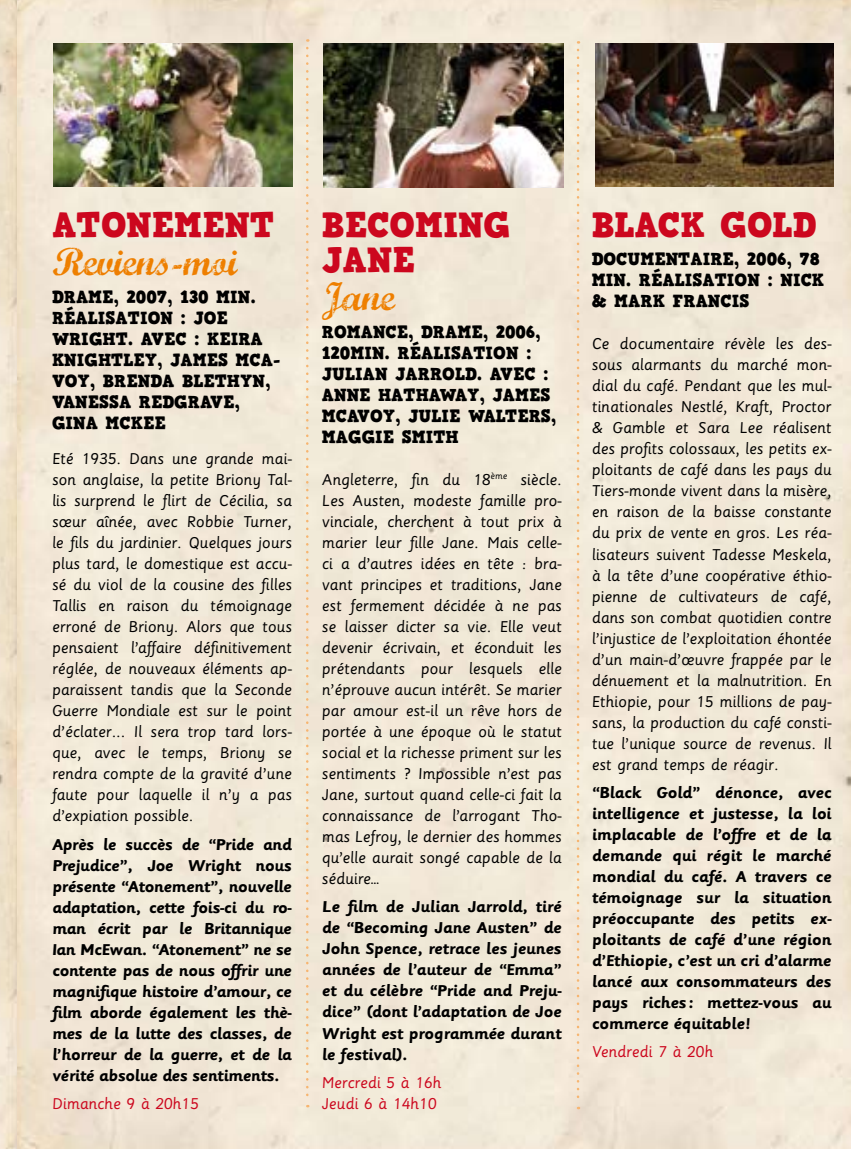
<style>
.page{position:relative;width:851px;height:1149px;background:#fff}
.page>*{position:absolute;margin:0;border:0;box-sizing:border-box;transform-origin:0 0}
.t1{font:40px "Marcelle Script";letter-spacing:-.02em;color:#ee7f00}
.t2{font:700 35px/35px "HVD Comic Serif";color:#cc071e}
.t3{font:17.5px/21px "Sassoon Primary";color:#000;text-align:justify}
.t4{font:700 17.5px/21px "Sassoon Primary";letter-spacing:-.02em;color:#000;text-align:justify}
.t5{font:700 17.5px/21px "HVD Comic Serif";color:#000}
.t6{font:17.5px/21px "Sassoon Primary";color:#cc071e}
</style>
<div class="page">
<div style="left:0;top:0;width:850px;height:1148px;background:#f1e8d7"></div>
<img style="left:54px;top:43px;width:238px;height:143px">
<img style="left:323px;top:43px;width:240px;height:144px">
<img style="left:595px;top:43px;width:238px;height:143px">
<svg style="left:576px;top:50px;width:3px;height:1058px;background:#f3dec2"></svg>
<svg style="left:306px;top:48px;width:2px;height:1058px;background:#f2dabb"></svg>
<h2 class="t2" style="left:52px;top:206px;width:224px">ATONEMENT</h2>
<h1 class="t1" style="left:52px;top:233px;width:187px">Reviens-moi</h1>
<p class="t5" style="left:52px;top:285px;width:230px">DRAME, 2007, 130 MIN.<br>RÉALISATION : JOE<br>WRIGHT. AVEC : KEIRA<br>KNIGHTLEY, JAMES MCA-<br>VOY, BRENDA BLETHYN,<br>VANESSA REDGRAVE,<br>GINA MCKEE</p>
<p class="t3" style="left:52px;top:448px;width:241px">Eté 1935. Dans une grande mai&shy;son anglaise, la petite Briony Tal&shy;lis surprend le flirt de Cécilia, sa sœur aînée, avec Robbie Turner, le fils du jardinier. Quelques jours plus tard, le domestique est accu&shy;sé du viol de la cousine des filles Tallis en raison du témoignage erroné de Briony. Alors que tous pensaient l’affaire définitivement réglée, de nouveaux éléments ap&shy;paraissent tandis que la Seconde Guerre Mondiale est sur le point d’éclater... Il sera trop tard lors&shy;que, avec le temps, Briony se rendra compte de la gravité d’une faute pour laquelle il n’y a pas d’expiation possible.</p>
<p class="t4" style="left:52px;top:833px;width:241px">Après le succès de “Pride and Prejudice”, Joe Wright nous présente “Atonement”, nouvelle adaptation, cette fois-ci du ro&shy;man écrit par le Britannique Ian McEwan. “Atonement” ne se contente pas de nous offrir une magnifique histoire d’amour, ce film aborde également les thè&shy;mes de la lutte des classes, de l’horreur de la guerre, et de la vérité absolue des sentiments.</p>
<p class="t6" style="left:52px;top:1092px;width:148px">Dimanche 9 à 20h15</p>
<h2 class="t2" style="left:322px;top:206px;width:190px">BECOMING<br>JANE</h2>
<h1 class="t1" style="left:322px;top:268px;width:75px">Jane</h1>
<p class="t5" style="left:322px;top:320px;width:236px">ROMANCE, DRAME, 2006,<br>120MIN. RÉALISATION :<br>JULIAN JARROLD. AVEC :<br>ANNE HATHAWAY, JAMES<br>MCAVOY, JULIE WALTERS,<br>MAGGIE SMITH</p>
<p class="t3" style="left:322px;top:469px;width:241px">Angleterre, fin du 18<sup>ème</sup> siècle.<br>Les Austen, modeste famille pro&shy;vinciale, cherchent à tout prix à marier leur fille Jane. Mais celle&shy;ci a d’autres idées en tête : bra&shy;vant principes et traditions, Jane est fermement décidée à ne pas se laisser dicter sa vie. Elle veut devenir écrivain, et éconduit les prétendants pour lesquels elle n’éprouve aucun intérêt. Se marier par amour est-il un rêve hors de portée à une époque où le statut social et la richesse priment sur les sentiments ? Impossible n’est pas Jane, surtout quand celle-ci fait la connaissance de l’arrogant Tho&shy;mas Lefroy, le dernier des hommes qu’elle aurait songé capable de la séduire…</p>
<p class="t4" style="left:322px;top:896px;width:241px">Le film de Julian Jarrold, tiré de “Becoming Jane Austen” de John Spence, retrace les jeunes années de l’auteur de “Emma” et du célèbre “Pride and Preju&shy;dice” (dont l’adaptation de Joe Wright est programmée durant le festival).</p>
<p class="t6" style="left:322px;top:1071px;width:121px">Mercredi 5 à 16h<br>Jeudi 6 à 14h10</p>
<h2 class="t2" style="left:591px;top:206px;width:226px">BLACK GOLD</h2>
<p class="t5" style="left:591px;top:248px;width:234px">DOCUMENTAIRE, 2006, 78<br>MIN. RÉALISATION : NICK &amp; MARK FRANCIS</p>
<p class="t3" style="left:591px;top:333px;width:241px">Ce documentaire révèle les des&shy;sous alarmants du marché mon&shy;dial du café. Pendant que les mul&shy;tinationales Nestlé, Kraft, Proctor &amp; Gamble et Sara Lee réalisent des profits colossaux, les petits ex&shy;ploitants de café dans les pays du Tiers-monde vivent dans la misère, en raison de la baisse constante du prix de vente en gros. Les réa&shy;lisateurs suivent Tadesse Meskela, à la tête d’une coopérative éthio&shy;pienne de cultivateurs de café, dans son combat quotidien contre l’injustice de l’exploitation éhontée d’un main-d’œuvre frappée par le dénuement et la malnutrition. En Ethiopie, pour 15 millions de pay&shy;sans, la production du café consti&shy;tue l’unique source de revenus. Il est grand temps de réagir.</p>
<p class="t4" style="left:591px;top:781px;width:241px">“Black Gold” dénonce, avec intelligence et justesse, la loi implacable de l’offre et de la demande qui régit le marché mondial du café. A travers ce témoignage sur la situation préoccupante des petits ex&shy;ploitants de café d’une région d’Ethiopie, c’est un cri d’alarme lancé aux consommateurs des pays riches: mettez-vous au commerce équitable!</p>
<p class="t6" style="left:591px;top:1040px;width:123px">Vendredi 7 à 20h</p>
</div>
